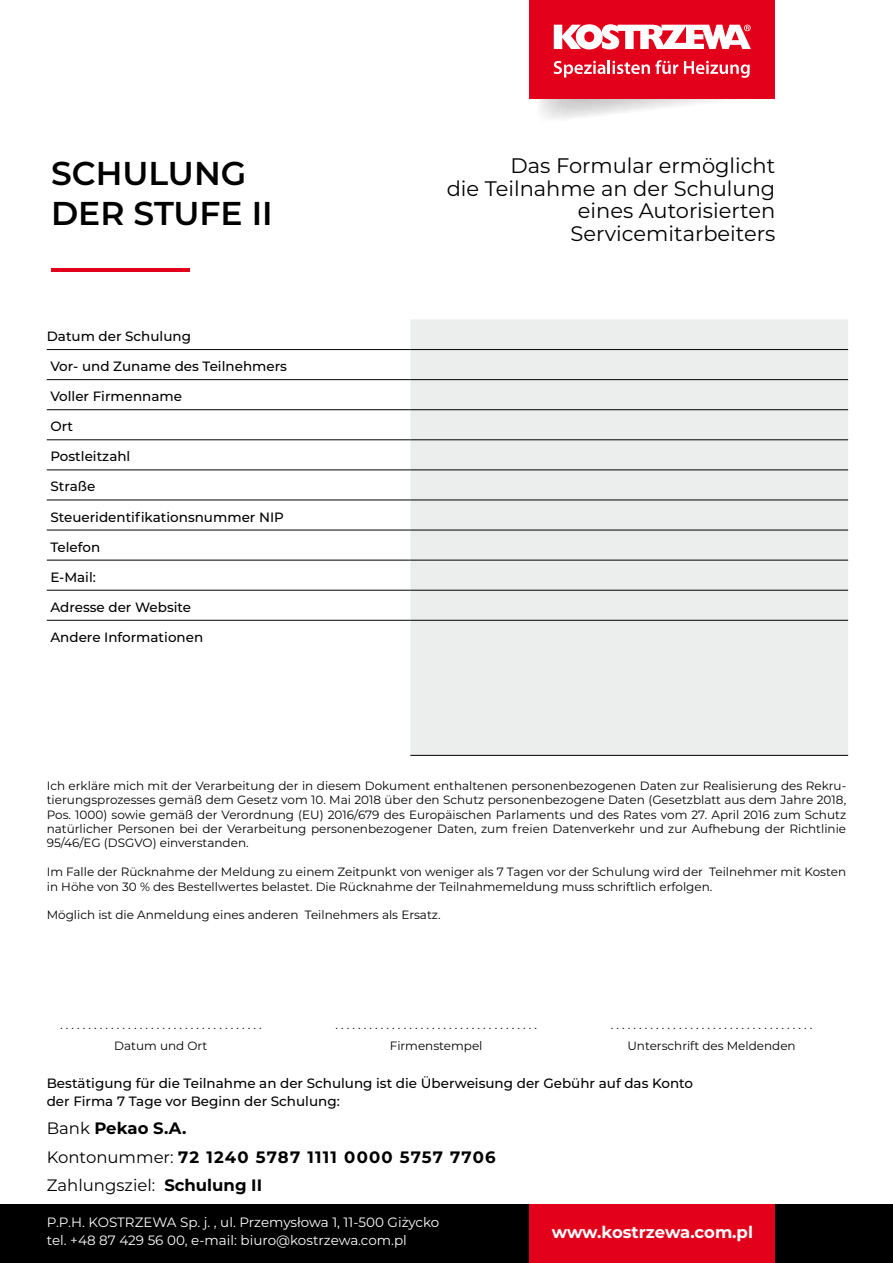
<style>
.page{position:relative;width:893px;height:1263px;background:#fff}
.page>*{position:absolute;margin:0;border:0;box-sizing:border-box;transform-origin:0 0}
.t1{font:600 33px/39.6px "Montserrat";color:#000}
.t2{font:21px/22.5px "Montserrat";color:#000;text-align:right}
.t3{font:700 16.5px/28.5px "Montserrat";letter-spacing:.075em;color:#000}
.t4{font:700 16.5px "Montserrat";letter-spacing:-.005em;color:#fff}
.t5{font:500 13.5px/18px "Montserrat";color:#000}
.t6{font:13.5px/18px "Montserrat";color:#fff}
.t7{font:12px/14.4px "Montserrat";color:#000;text-align:center}
.s1{font-weight:400}
</style>
<div class="page">
<div style="left:0;top:1204px;width:893px;height:59px;background:#000"></div>
<div style="left:529px;top:1204px;width:246px;height:59px;background:#e2001a"></div>
<hr style="left:51px;top:268px;width:138px;height:4px;background:#e2001a">
<div style="left:410px;top:320px;width:438px;height:435px;background:#eceded"></div>
<hr style="left:47px;top:409px;width:363px;height:1px;background:#000">
<hr style="left:410px;top:409px;width:438px;height:1px;background:#000">
<hr style="left:47px;top:439px;width:363px;height:1px;background:#000">
<hr style="left:410px;top:439px;width:438px;height:1px;background:#000">
<hr style="left:47px;top:379px;width:363px;height:1px;background:#000">
<hr style="left:410px;top:379px;width:438px;height:1px;background:#000">
<hr style="left:47px;top:470px;width:363px;height:1px;background:#000">
<hr style="left:410px;top:470px;width:438px;height:1px;background:#000">
<hr style="left:47px;top:500px;width:363px;height:1px;background:#000">
<hr style="left:410px;top:500px;width:438px;height:1px;background:#000">
<hr style="left:47px;top:530px;width:363px;height:1px;background:#000">
<hr style="left:410px;top:530px;width:438px;height:1px;background:#000">
<hr style="left:47px;top:560px;width:363px;height:1px;background:#000">
<hr style="left:410px;top:560px;width:438px;height:1px;background:#000">
<hr style="left:47px;top:590px;width:363px;height:1px;background:#000">
<hr style="left:410px;top:590px;width:438px;height:1px;background:#000">
<hr style="left:47px;top:620px;width:363px;height:1px;background:#000">
<hr style="left:410px;top:620px;width:438px;height:1px;background:#000">
<hr style="left:47px;top:349px;width:363px;height:1px;background:#000">
<hr style="left:410px;top:349px;width:438px;height:1px;background:#000">
<hr style="left:410px;top:755px;width:438px;height:1px;background:#000">
<div style="left:529px;top:0;width:246px;height:98px;background:#e2001a"></div>
<svg style="left:529px;top:24px;width:246px;height:94px"></svg>
<h1 class="t1" style="left:51px;top:152px;width:223px">SCHULUNG<br>DER STUFE II</h1>
<p class="t5" style="left:47px;top:327px;width:146px">Datum der Schulung</p>
<p class="t5" style="left:50px;top:357px;width:238px">Vor- und Zuname des Teilnehmers</p>
<p class="t5" style="left:50px;top:387px;width:133px">Voller Firmenname</p>
<p class="t5" style="left:50px;top:417px;width:24px">Ort</p>
<p class="t5" style="left:50px;top:447px;width:81px">Postleitzahl</p>
<p class="t5" style="left:50px;top:477px;width:46px">Straße</p>
<p class="t5" style="left:50px;top:507px;width:235px">Steueridentifikationsnummer NIP</p>
<p class="t5" style="left:50px;top:537px;width:51px">Telefon</p>
<p class="t5" style="left:50px;top:567px;width:47px">E-Mail:</p>
<p class="t5" style="left:50px;top:597px;width:142px">Adresse der Website</p>
<p class="t5" style="left:50px;top:627px;width:154px">Andere Informationen</p>
<h2 class="t2" style="left:447px;top:154px;width:330px">Das Formular ermöglicht<br>die Teilnahme an der Schulung eines Autorisierten<br>Servicemitarbeiters</h2>
<p class="t7" style="left:47px;top:778px;width:801px;text-align:justify">Ich erkläre mich mit der Verarbeitung der in diesem Dokument enthaltenen personenbezogenen Daten zur Realisierung des Rekru&shy;tierungsprozesses gemäß dem Gesetz vom 10. Mai 2018 über den Schutz personenbezogene Daten (Gesetzblatt aus dem Jahre 2018, Pos. 1000) sowie gemäß der Verordnung (EU) 2016/679 des Europäischen Parlaments und des Rates vom 27. April 2016 zum Schutz natürlicher Personen bei der Verarbeitung personenbezogener Daten, zum freien Datenverkehr und zur Aufhebung der Richtlinie 95/46/EG (DSGVO) einverstanden.</p>
<p class="t7" style="left:47px;top:864px;width:801px;text-align:left">Im Falle der Rücknahme der Meldung zu einem Zeitpunkt von weniger als 7 Tagen vor der Schulung wird der Teilnehmer mit Kosten in Höhe von 30 % des Bestellwertes belastet. Die Rücknahme der Teilnahmemeldung muss schriftlich erfolgen.</p>
<p class="t7" style="left:47px;top:907px;width:395px">Möglich ist die Anmeldung eines anderen Teilnehmers als Ersatz.</p>
<p class="t7" style="left:60px;top:1014px;width:203px;line-height:21px">. . . . . . . . . . . . . . . . . . . . . . . . . . . . . . . . . . . .<br>Datum und Ort</p>
<p class="t7" style="left:335px;top:1014px;width:203px;line-height:21px">. . . . . . . . . . . . . . . . . . . . . . . . . . . . . . . . . . . .<br>Firmenstempel</p>
<p class="t7" style="left:611px;top:1014px;width:203px;line-height:21px">. . . . . . . . . . . . . . . . . . . . . . . . . . . . . . . . . . . .<br>Unterschrift des Meldenden</p>
<p class="t5" style="left:47px;top:1073px;width:648px">Bestätigung für die Teilnahme an der Schulung ist die Überweisung der Gebühr auf das Konto der Firma 7 Tage vor Beginn der Schulung:</p>
<h3 class="t3" style="left:47px;top:1113px;width:450px"><span class="s1">Bank</span> Pekao S.A.<br><span class="s1">Kontonummer:</span> 72 1240 5787 1111 0000 5757 7706<br><span class="s1">Zahlungsziel:</span> Schulung II</h3>
<p class="t6" style="left:47px;top:1213px;width:394px">P.P.H. KOSTRZEWA Sp. j. , ul. Przemysłowa 1, 11-500 Giżycko tel. +48 87 429 56 00, e-mail: biuro@kostrzewa.com.pl</p>
<h3 class="t4" style="left:552px;top:1221px;width:203px">www.kostrzewa.com.pl</h3>
</div>
